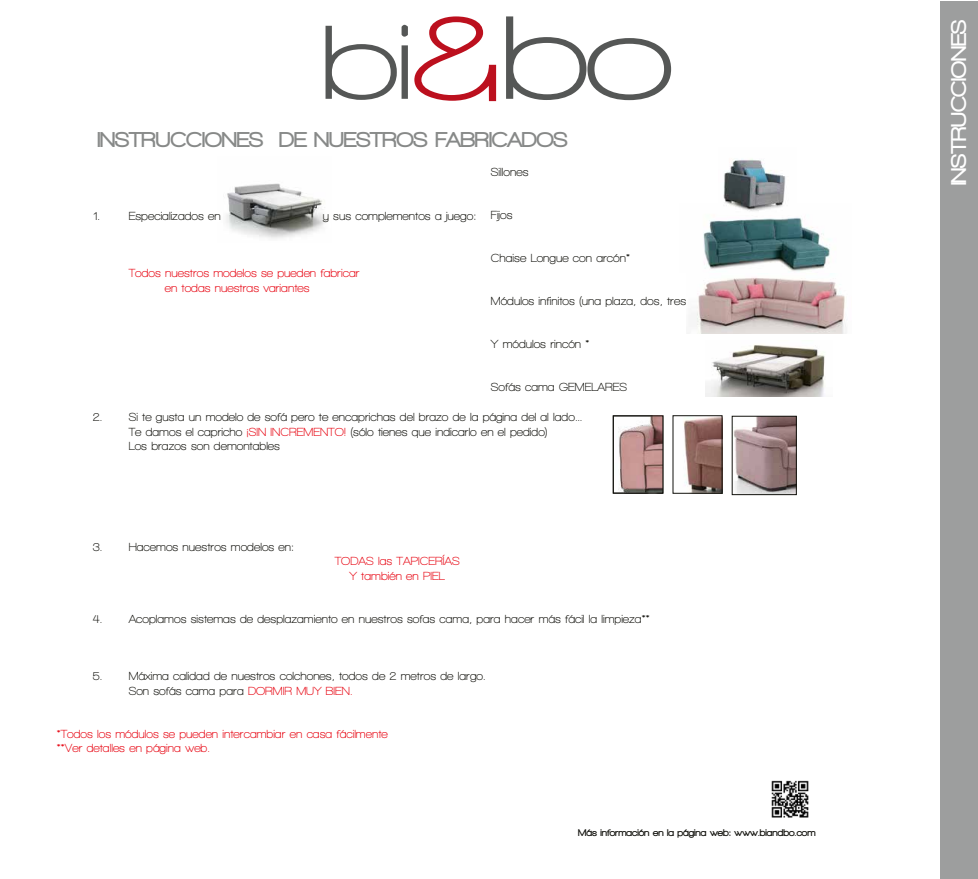
<style>
.page{position:relative;width:978px;height:879px;background:#fff}
.page>*{position:absolute;margin:0;border:0;box-sizing:border-box;transform-origin:0 0}
.t1{font:900 22.1px "Walkway";color:#878988}
.t2{font:900 22.1px "Walkway";color:#fff}
.t3{font:700 12px/14.4px "Walkway";color:#12120d}
.t4{font:700 12px/14.4px "Walkway";color:#e7000e}
.t5{font:900 10px "Walkway";color:#12120d}
.s1{color:#e7000e}
</style>
<div class="page">
<img style="left:226px;top:183px;width:99px;height:56px">
<div style="left:941px;top:1px;width:37px;height:878px;background:#9d9e9e"></div>
<svg style="left:326px;top:25px;width:82px;height:75px"></svg>
<svg style="left:414px;top:16px;width:82px;height:85px"></svg>
<svg style="left:506px;top:16px;width:165px;height:84px"></svg>
<img style="left:618px;top:417px;width:43px;height:74px">
<div style="left:613px;top:415px;width:50px;height:78px;border:1px solid #12120d"></div>
<img style="left:696px;top:277px;width:150px;height:56px">
<img style="left:705px;top:345px;width:120px;height:51px">
<img style="left:683px;top:417px;width:38px;height:75px">
<div style="left:672px;top:415px;width:51px;height:79px;border:1px solid #12120d"></div>
<img style="left:703px;top:217px;width:127px;height:55px">
<img style="left:723px;top:159px;width:63px;height:52px">
<img style="left:734px;top:418px;width:61px;height:75px">
<div style="left:732px;top:416px;width:65px;height:79px;border:1px solid #12120d"></div>
<img style="left:771px;top:780px;width:38px;height:38px">
<h1 class="t1" style="left:97px;top:128px;width:472px">INSTRUCCIONES DE NUESTROS FABRICADOS</h1>
<p class="t3" style="left:93px;top:208px;width:130px">1. Especializados en</p>
<p class="t3" style="left:323px;top:208px;width:155px">y sus complementos a juego:</p>
<p class="t4" style="left:165px;top:266px;width:196px;text-indent:-36px">Todos nuestros modelos se pueden fabricar en todas nuestras variantes</p>
<p class="t3" style="left:491px;top:165px;width:39px">Sillones</p>
<p class="t3" style="left:491px;top:208px;width:23px">Fijos</p>
<p class="t3" style="left:491px;top:251px;width:141px">Chaise Longue con arcón*</p>
<p class="t3" style="left:491px;top:294px;width:211px">Módulos infinitos (una plaza, dos, tres…)*</p>
<p class="t3" style="left:491px;top:337px;width:100px">Y módulos rincón *</p>
<p class="t3" style="left:491px;top:380px;width:138px">Sofás cama GEMELARES</p>
<p class="t3" style="left:129px;top:410px;width:455px;text-indent:-36px">2. Si te gusta un modelo de sofá pero te encaprichas del brazo de la página del al lado…<br>Te damos el capricho <span class="s1">¡SIN INCREMENTO!</span> (sólo tienes que indicarlo en el pedido)<br>Los brazos son demontables</p>
<p class="t3" style="left:93px;top:539px;width:203px">3. Hacemos nuestros modelos en:</p>
<p class="t4" style="left:335px;top:554px;width:127px;text-align:center">TODAS las TAPICERÍAS<br>Y también en PIEL</p>
<p class="t3" style="left:93px;top:611px;width:559px">4. Acoplamos sistemas de desplazamiento en nuestros sofas cama, para hacer más fácil la limpieza**</p>
<p class="t3" style="left:129px;top:669px;width:358px;text-indent:-36px">5. Máxima calidad de nuestros colchones, todos de 2 metros de largo.<br>Son sofás cama para <span class="s1">DORMIR MUY BIEN.</span></p>
<p class="t4" style="left:57px;top:726px;width:333px">*Todos los módulos se pueden intercambiar en casa fácilmente **Ver detalles en página web.</p>
<p class="t5" style="left:578px;top:827px;width:239px">Más información en la página web: www.biandbo.com</p>
<h1 class="t2" style="left:947px;top:185px;width:168px;rotate:-90deg">INSTRUCCIONES</h1>
</div>
